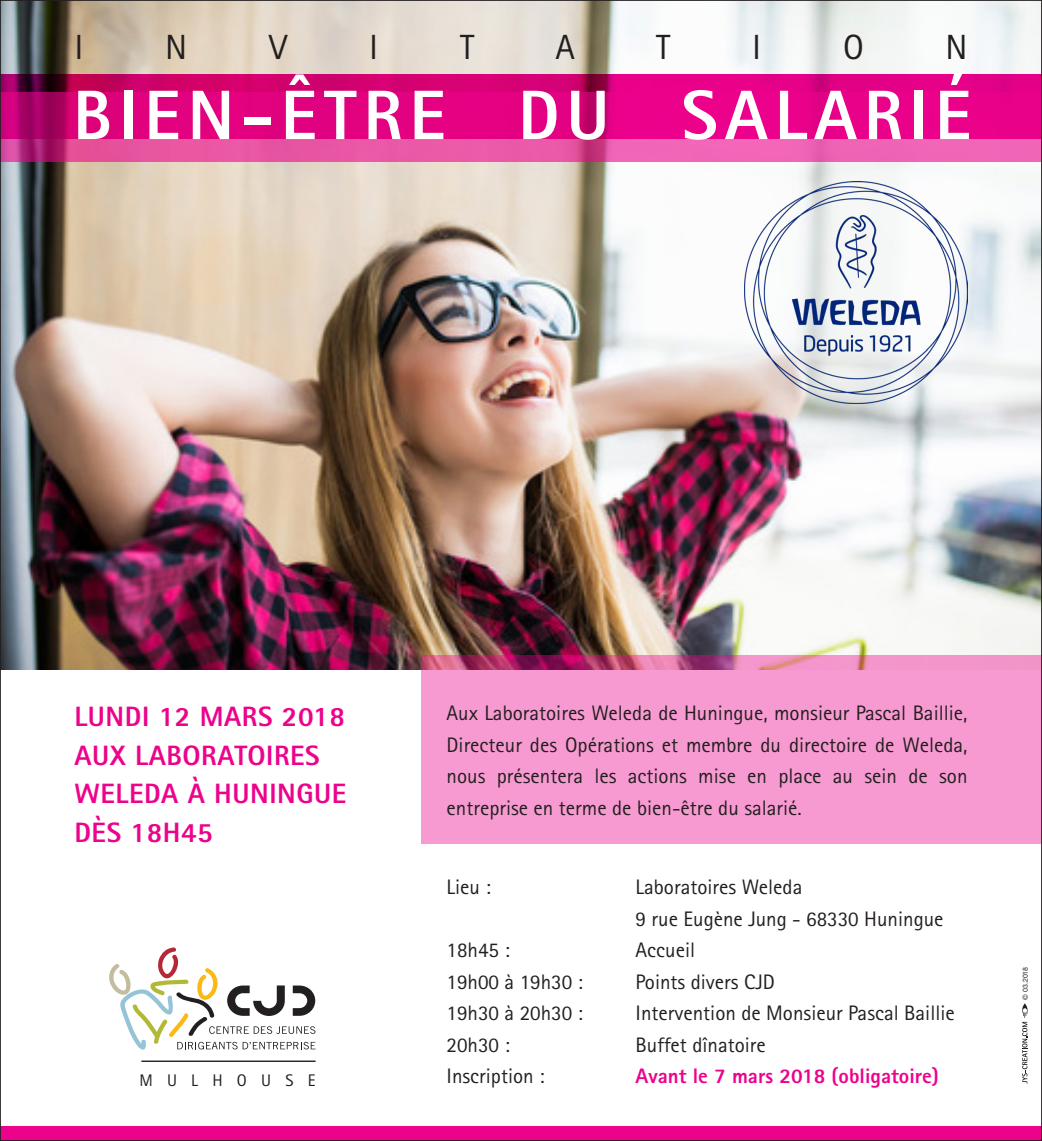
<style>
.page{position:relative;width:1042px;height:1141px;background:#fff}
.page>*{position:absolute;margin:0;border:0;box-sizing:border-box;transform-origin:0 0}
.t1{font:800 70px "Rotis Sans Serif";letter-spacing:.1em;color:#fff}
.t2{font:35px "Rotis Sans Serif";color:#231f20}
.t3{font:800 28px/38.5px "Rotis Sans Serif";letter-spacing:.02em;color:#ed028c}
.t4{font:21px/31.5px "Rotis Sans Serif";color:#231f20;text-align:justify}
.t5{font:800 21px "Rotis Sans Serif";color:#ed028c}
.t6{font:16.8px "Rotis Sans Serif";letter-spacing:.85em;color:#231f20}
.t7{font:7px "Helvetica Neue";color:#231f20}
</style>
<div class="page">
<img style="left:3px;top:3px;width:1036px;height:667px">
<svg style="left:109px;top:947px;width:206px;height:103px"></svg>
<hr style="left:141px;top:1061px;width:174px;height:1px;background:#231f20">
<div style="left:0;top:1126px;width:1042px;height:15px;background:#ed028c"></div>
<svg style="left:1022px;top:1003px;width:5px;height:81px"></svg>
<div style="left:422px;top:655px;width:620px;height:188px;background:#f79ad1"></div>
<img style="left:744px;top:181px;width:223px;height:223px">
<svg style="left:3px;top:74px;width:1036px;height:18px;background:#cf0072"></svg>
<svg style="left:3px;top:92px;width:1036px;height:69px;background:#e31c8d"></svg>
<p class="t2" style="left:74px;top:27px;width:11px">I</p>
<p class="t2" style="left:165px;top:27px;width:24px">N</p>
<p class="t2" style="left:269px;top:27px;width:20px">V</p>
<p class="t2" style="left:369px;top:27px;width:11px">I</p>
<p class="t2" style="left:460px;top:27px;width:16px">T</p>
<p class="t2" style="left:555px;top:27px;width:21px">A</p>
<p class="t2" style="left:656px;top:27px;width:16px">T</p>
<p class="t2" style="left:752px;top:27px;width:11px">I</p>
<p class="t2" style="left:843px;top:27px;width:22px">O</p>
<p class="t2" style="left:945px;top:27px;width:24px">N</p>
<p class="t1" style="left:73px;top:71px;width:899px">BIEN-ÊTRE DU SALARIÉ</p>
<p class="t3" style="left:74px;top:697px;width:272px">LUNDI 12 MARS 2018</p>
<p class="t3" style="left:74px;top:736px;width:273px">AUX LABORATOIRES<br>WELEDA À HUNINGUE</p>
<p class="t3" style="left:74px;top:813px;width:140px">DÈS 18H45</p>
<p class="t6" style="left:139px;top:1071px;width:178px">MULHOUSE</p>
<p class="t4" style="left:446px;top:697px;width:522px">Aux Laboratoires Weleda de Huningue, monsieur Pascal Baillie, Directeur des Opérations et membre du directoire de Weleda, nous présentera les actions mise en place au sein de son entreprise en terme de bien-être du salarié.</p>
<p class="t4" style="left:446px;top:871px;width:46px">Lieu :</p>
<p class="t4" style="left:635px;top:871px;width:168px">Laboratoires Weleda</p>
<p class="t4" style="left:635px;top:903px;width:309px">9 rue Eugène Jung - 68330 Huningue</p>
<p class="t4" style="left:446px;top:934px;width:65px">18h45 :</p>
<p class="t4" style="left:635px;top:934px;width:61px">Accueil</p>
<p class="t4" style="left:446px;top:966px;width:138px">19h00 à 19h30 :</p>
<p class="t4" style="left:635px;top:966px;width:141px">Points divers CJD</p>
<p class="t4" style="left:446px;top:997px;width:138px">19h30 à 20h30 :</p>
<p class="t4" style="left:635px;top:997px;width:321px">Intervention de Monsieur Pascal Baillie</p>
<p class="t4" style="left:446px;top:1029px;width:65px">20h30 :</p>
<p class="t4" style="left:635px;top:1029px;width:132px">Buffet dînatoire</p>
<p class="t4" style="left:446px;top:1060px;width:99px">Inscription :</p>
<p class="t5" style="left:635px;top:1063px;width:305px">Avant le 7 mars 2018 (obligatoire)</p>
<p class="t7" style="left:1021px;top:1000px;width:34px;rotate:-90deg">© 03.2018</p>
</div>
